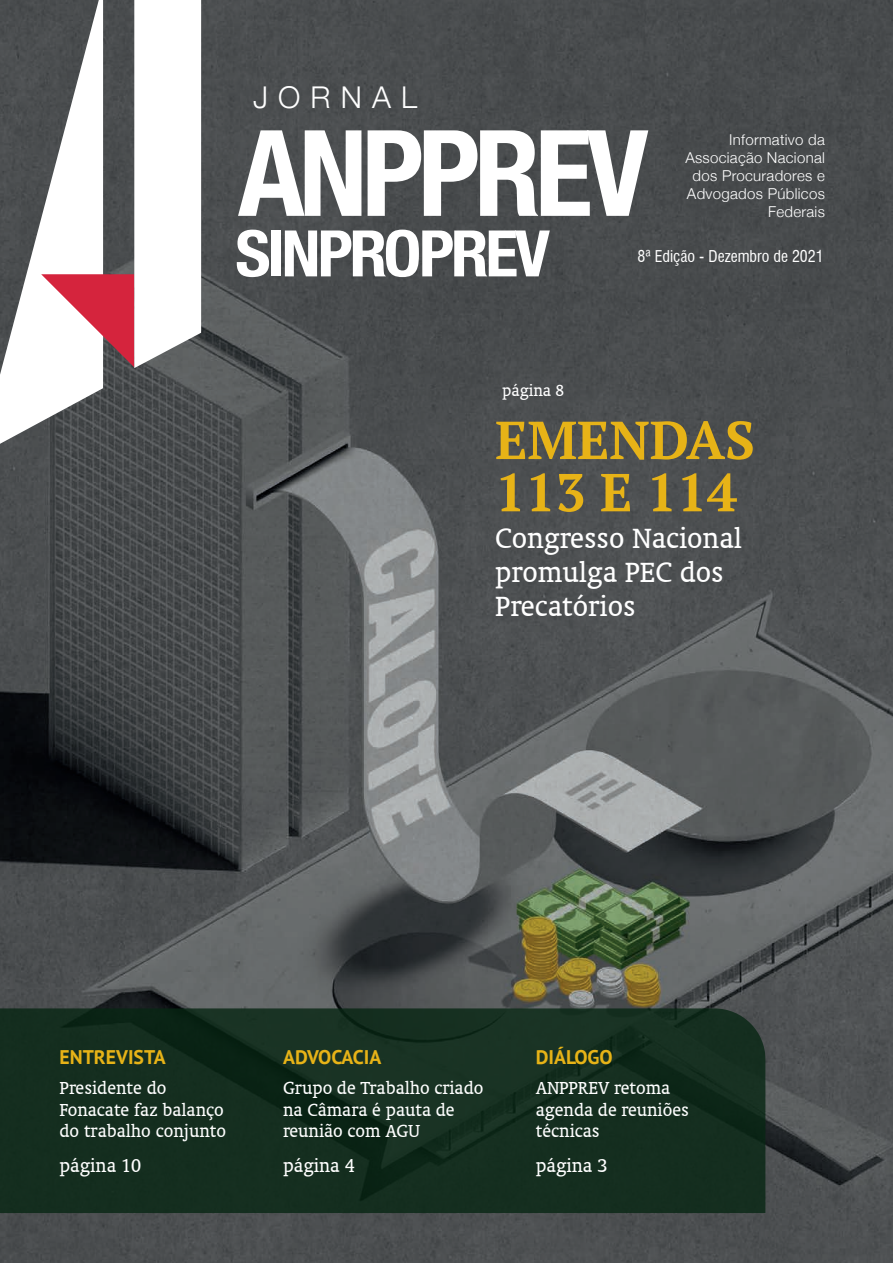
<style>
.page{position:relative;width:893px;height:1263px;background:#fff}
.page>*{position:absolute;margin:0;border:0;box-sizing:border-box;transform-origin:0 0}
.t1{font:700 53.4px/52.2px "PT Serif";color:#e7b317}
.t2{font:31.5px/33.6px "Oranda BT";color:#fff}
.t3{font:300 30px "Helvetica Neue";letter-spacing:.34em;color:#fff}
.t4{font:20.7px "Oranda BT";color:#fff}
.t5{font:19.65px/21.6px "Oranda BT";color:#fff}
.t6{font:700 19.65px "PT Sans";color:#e7b317}
.t7{font:18px "Oranda BT";color:#fff}
.t8{font:condensed 15.9px "Swiss 721 BT";color:#fff}
.t9{font:300 15px/18px "Helvetica Neue";letter-spacing:.02em;color:#fff;text-align:right}
</style>
<div class="page">
<img style="left:0;top:0;width:893px;height:1263px">
<svg style="left:0;top:1008px;width:765px;height:205px;background:#142d1f"></svg>
<svg style="left:0;top:0;width:103px;height:444px;fill:#4d5052"></svg>
<svg style="left:41px;top:0;width:160px;height:368px"></svg>
<svg style="left:238px;top:130px;width:123px;height:86px"></svg>
<svg style="left:368px;top:130px;width:280px;height:86px"></svg>
<svg style="left:237px;top:230px;width:32px;height:47px"></svg>
<div style="left:271px;top:230px;width:10px;height:46px;background:#fff"></div>
<svg style="left:285px;top:230px;width:265px;height:47px"></svg>
<h3 class="t3" style="left:253px;top:73px;width:166px">JORNAL</h3>
<p class="t9" style="left:685px;top:129px;width:141px">Informativo da<br>Associação Nacional dos Procuradores e<br>Advogados Públicos<br>Federais</p>
<p class="t7" style="left:502px;top:380px;width:64px">página 8</p>
<p class="t8" style="left:637px;top:246px;width:188px">8ª Edição - Dezembro de 2021</p>
<h1 class="t1" style="left:495px;top:413px;width:261px">EMENDAS<br>113 E 114</h1>
<h2 class="t2" style="left:495px;top:521px;width:248px">Congresso Nacional promulga PEC dos<br>Precatórios</h2>
<p class="t6" style="left:60px;top:1044px;width:108px">ENTREVISTA</p>
<p class="t5" style="left:60px;top:1077px;width:168px">Presidente do<br>Fonacate faz balanço do trabalho conjunto</p>
<p class="t4" style="left:60px;top:1153px;width:83px">página 10</p>
<p class="t6" style="left:283px;top:1044px;width:100px">ADVOCACIA</p>
<p class="t5" style="left:283px;top:1077px;width:202px">Grupo de Trabalho criado na Câmara é pauta de reunião com AGU</p>
<p class="t4" style="left:283px;top:1153px;width:73px">página 4</p>
<p class="t6" style="left:536px;top:1044px;width:79px">DIÁLOGO</p>
<p class="t5" style="left:536px;top:1077px;width:155px">ANPPREV retoma agenda de reuniões técnicas</p>
<p class="t4" style="left:536px;top:1153px;width:73px">página 3</p>
</div>
